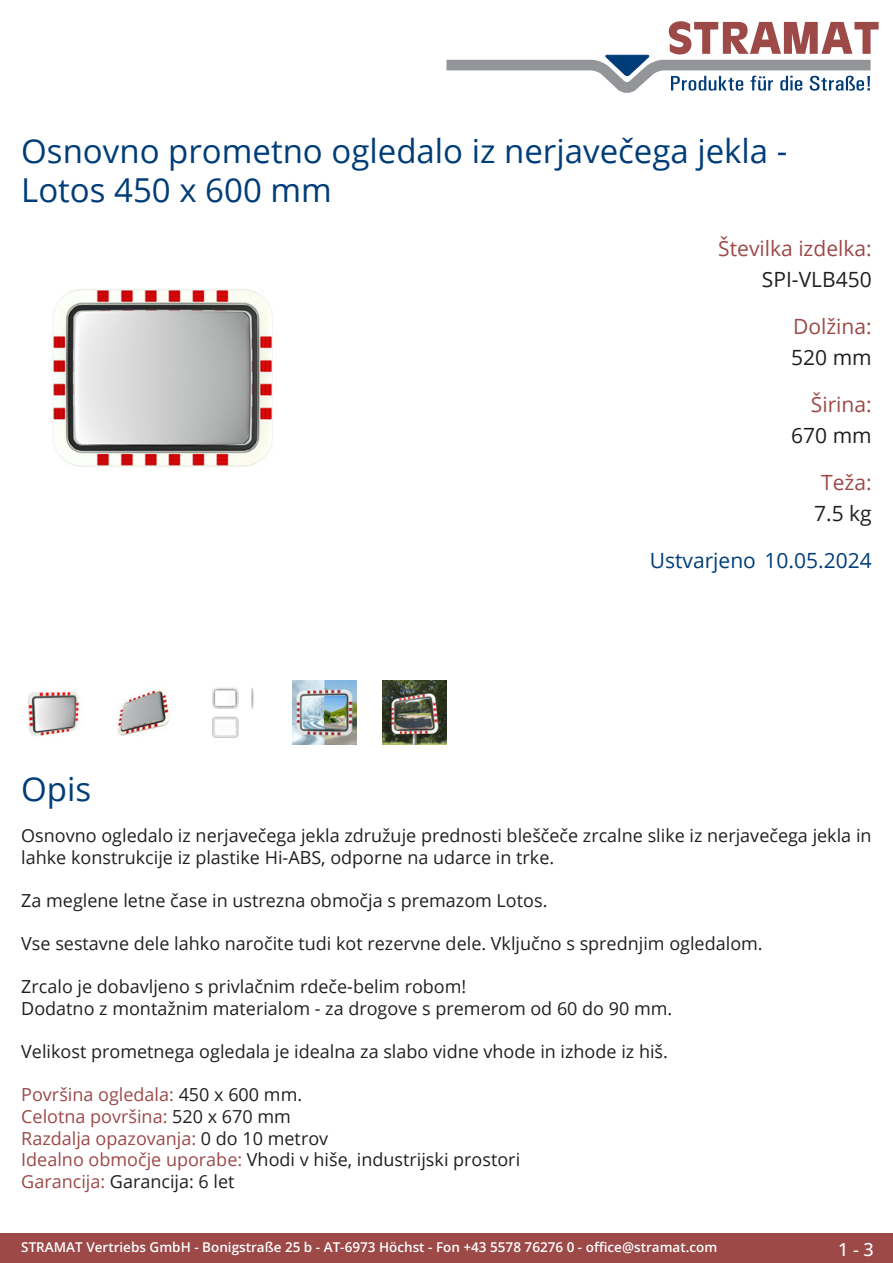
<style>
.page{position:relative;width:893px;height:1263px;background:#fff}
.page>*{position:absolute;margin:0;border:0;box-sizing:border-box;transform-origin:0 0}
.Produkttitel{font:33px/39.6px "Open Sans";color:#003d78}
.TechDaten_Überschrif{font:21px "Open Sans";color:#9c4948}
.TechDaten_Inhalt{font:21px "Open Sans";color:#231f20}
.Erstellungsdatum{font:21px "Open Sans";color:#003d78}
.Beschreibung_Text{font:18px/21.6px "Open Sans";color:#231f20}
.Beschreibung_Text-2{font:18px/21.6px "Open Sans";color:#9c4948}
.t1{font:500 18px "Open Sans";color:#fff}
.t2{font:600 13.5px "Open Sans";color:#fff}
.s1{color:#231f20}
</style>
<div class="page">
<div style="left:0;top:1233px;width:893px;height:30px;background:#9c4948"></div>
<svg style="left:446px;top:21px;width:433px;height:72px"></svg>
<img style="left:49px;top:289px;width:224px;height:179px">
<img style="left:28px;top:691px;width:51px;height:45px">
<img style="left:117px;top:689px;width:53px;height:47px">
<img style="left:212px;top:687px;width:42px;height:51px">
<img style="left:292px;top:680px;width:64px;height:64px">
<img style="left:383px;top:680px;width:63px;height:64px">
<p class="Produkttitel" style="left:21px;top:130px;width:768px">Osnovno prometno ogledalo iz nerjavečega jekla -<br>Lotos 450 x 600 mm</p>
<p class="TechDaten_Überschrif" style="left:718px;top:234px;width:155px">Številka izdelka:</p>
<p class="TechDaten_Inhalt" style="left:762px;top:265px;width:111px">SPI-VLB450</p>
<p class="TechDaten_Überschrif" style="left:793px;top:312px;width:80px">Dolžina:</p>
<p class="TechDaten_Inhalt" style="left:791px;top:343px;width:82px">520 mm</p>
<p class="TechDaten_Überschrif" style="left:811px;top:390px;width:62px">Širina:</p>
<p class="TechDaten_Inhalt" style="left:791px;top:421px;width:82px">670 mm</p>
<p class="TechDaten_Überschrif" style="left:821px;top:468px;width:52px">Teža:</p>
<p class="TechDaten_Inhalt" style="left:814px;top:499px;width:59px">7.5 kg</p>
<p class="Erstellungsdatum" style="left:650px;top:546px;width:223px">Ustvarjeno 10.05.2024</p>
<p class="Produkttitel" style="left:21px;top:768px;width:72px">Opis</p>
<p class="Beschreibung_Text" style="left:21px;top:824px;width:852px">Osnovno ogledalo iz nerjavečega jekla združuje prednosti bleščeče zrcalne slike iz nerjavečega jekla in lahke konstrukcije iz plastike Hi-ABS, odporne na udarce in trke.</p>
<p class="Beschreibung_Text" style="left:21px;top:889px;width:528px">Za meglene letne čase in ustrezna območja s premazom Lotos.</p>
<p class="Beschreibung_Text" style="left:21px;top:932px;width:743px">Vse sestavne dele lahko naročite tudi kot rezervne dele. Vključno s sprednjim ogledalom.</p>
<p class="Beschreibung_Text" style="left:21px;top:975px;width:653px">Zrcalo je dobavljeno s privlačnim rdeče-belim robom!<br>Dodatno z montažnim materialom - za drogove s premerom od 60 do 90 mm.</p>
<p class="Beschreibung_Text" style="left:21px;top:1040px;width:648px">Velikost prometnega ogledala je idealna za slabo vidne vhode in izhode iz hiš.</p>
<p class="Beschreibung_Text-2" style="left:21px;top:1083px;width:500px">Površina ogledala: <span class="s1">450 x 600 mm.<br></span>Celotna površina: <span class="s1">520 x 670 mm<br></span>Razdalja opazovanja: <span class="s1">0 do 10 metrov<br></span>Idealno območje uporabe: <span class="s1">Vhodi v hiše, industrijski prostori </span>Garancija: <span class="s1">Garancija: 6 let</span></p>
<p class="t2" style="left:21px;top:1238px;width:698px">STRAMAT Vertriebs GmbH - Bonigstraße 25 b - AT-6973 Höchst - Fon +43 5578 76276 0 - office@stramat.com</p>
<p class="t1" style="left:838px;top:1237px;width:37px">1 - 3</p>
</div>
